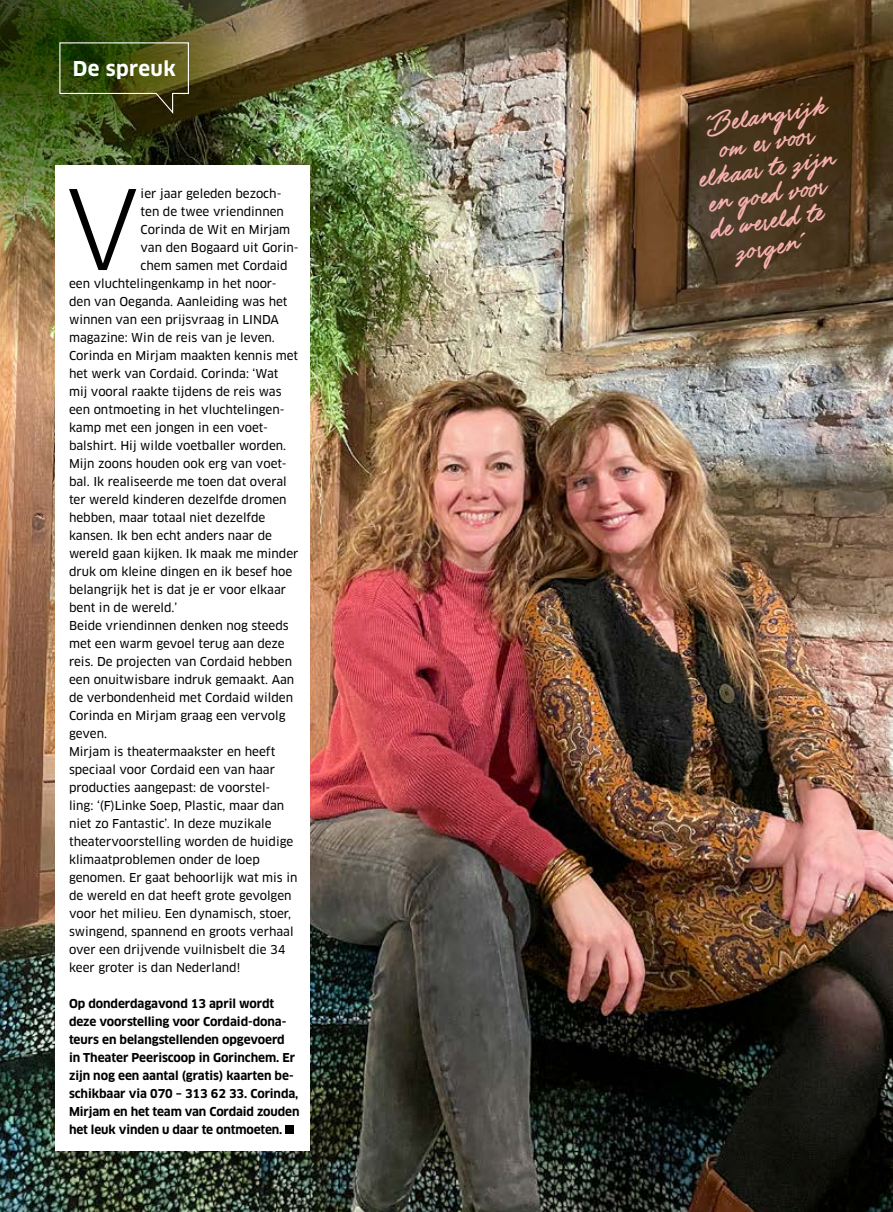
<style>
.page{position:relative;width:893px;height:1212px;background:#fff}
.page>*{position:absolute;margin:0;border:0;box-sizing:border-box;transform-origin:0 0}
.t1{font:108px "Clan OT";color:#000}
.t2{font:31.95px "Guld Script PERSONALUSEONLY";color:#f6b0af}
.t3{font:700 20.1px "Clan OT";letter-spacing:.02em;color:#fff}
.t4{font:12px "Clan OT News";color:#000}
.t5{font:700 12px/18px "Clan OT";letter-spacing:-.005em;color:#000}
</style>
<div class="page">
<img style="left:0;top:0;width:893px;height:1212px">
<img style="left:0;top:0;width:782px;height:517px">
<div style="left:55px;top:165px;width:254px;height:985px;background:#fff"></div>
<div style="left:285px;top:1125px;width:9px;height:9px;background:#000"></div>
<svg style="left:59px;top:42px;width:131px;height:73px"></svg>
<h3 class="t3" style="left:73px;top:57px;width:104px">De spreuk</h3>
<h1 class="t1" style="left:66px;top:166px;width:75px">V</h1>
<p class="t4" style="left:141px;top:186px;width:142px">ier jaar geleden bezoch-</p>
<p class="t4" style="left:141px;top:204px;width:145px">ten de twee vriendinnen</p>
<p class="t4" style="left:141px;top:222px;width:151px">Corinda de Wit en Mirjam</p>
<p class="t4" style="left:141px;top:240px;width:160px">van den Bogaard uit Gorin-</p>
<p class="t4" style="left:141px;top:258px;width:149px">chem samen met Cordaid</p>
<p class="t4" style="left:69px;top:276px;width:209px">een vluchtelingenkamp in het noor-</p>
<p class="t4" style="left:69px;top:294px;width:220px">den van Oeganda. Aanleiding was het</p>
<p class="t4" style="left:69px;top:312px;width:212px">winnen van een prijsvraag in LINDA</p>
<p class="t4" style="left:69px;top:330px;width:207px">magazine: Win de reis van je leven.</p>
<p class="t4" style="left:69px;top:348px;width:231px">Corinda en Mirjam maakten kennis met</p>
<p class="t4" style="left:69px;top:366px;width:211px">het werk van Cordaid. Corinda: ‘Wat</p>
<p class="t4" style="left:69px;top:384px;width:214px">mij vooral raakte tijdens de reis was</p>
<p class="t4" style="left:69px;top:402px;width:217px">een ontmoeting in het vluchtelingen-</p>
<p class="t4" style="left:69px;top:420px;width:201px">kamp met een jongen in een voet-</p>
<p class="t4" style="left:69px;top:438px;width:219px">balshirt. Hij wilde voetballer worden.</p>
<p class="t4" style="left:69px;top:456px;width:219px">Mijn zoons houden ook erg van voet-</p>
<p class="t4" style="left:69px;top:474px;width:219px">bal. Ik realiseerde me toen dat overal</p>
<p class="t4" style="left:69px;top:492px;width:219px">ter wereld kinderen dezelfde dromen</p>
<p class="t4" style="left:69px;top:510px;width:198px">hebben, maar totaal niet dezelfde</p>
<p class="t4" style="left:69px;top:528px;width:205px">kansen. Ik ben echt anders naar de</p>
<p class="t4" style="left:69px;top:546px;width:231px">wereld gaan kijken. Ik maak me minder</p>
<p class="t4" style="left:69px;top:564px;width:225px">druk om kleine dingen en ik besef hoe</p>
<p class="t4" style="left:69px;top:582px;width:219px">belangrijk het is dat je er voor elkaar</p>
<p class="t4" style="left:69px;top:600px;width:110px">bent in de wereld.’</p>
<p class="t4" style="left:69px;top:618px;width:221px">Beide vriendinnen denken nog steeds</p>
<p class="t4" style="left:69px;top:636px;width:217px">met een warm gevoel terug aan deze</p>
<p class="t4" style="left:69px;top:654px;width:225px">reis. De projecten van Cordaid hebben</p>
<p class="t4" style="left:69px;top:672px;width:227px">een onuitwisbare indruk gemaakt. Aan</p>
<p class="t4" style="left:69px;top:690px;width:226px">de verbondenheid met Cordaid wilden</p>
<p class="t4" style="left:69px;top:708px;width:218px">Corinda en Mirjam graag een vervolg</p>
<p class="t4" style="left:69px;top:726px;width:40px">geven.</p>
<p class="t4" style="left:69px;top:744px;width:208px">Mirjam is theatermaakster en heeft</p>
<p class="t4" style="left:69px;top:762px;width:207px">speciaal voor Cordaid een van haar</p>
<p class="t4" style="left:69px;top:780px;width:203px">producties aangepast: de voorstel-</p>
<p class="t4" style="left:69px;top:798px;width:217px">ling: ‘(F)Linke Soep, Plastic, maar dan</p>
<p class="t4" style="left:69px;top:816px;width:204px">niet zo Fantastic’. In deze muzikale</p>
<p class="t4" style="left:69px;top:834px;width:226px">theatervoorstelling worden de huidige</p>
<p class="t4" style="left:69px;top:852px;width:192px">klimaatproblemen onder de loep</p>
<p class="t4" style="left:69px;top:870px;width:230px">genomen. Er gaat behoorlijk wat mis in</p>
<p class="t4" style="left:69px;top:888px;width:224px">de wereld en dat heeft grote gevolgen</p>
<p class="t4" style="left:69px;top:906px;width:224px">voor het milieu. Een dynamisch, stoer,</p>
<p class="t4" style="left:69px;top:924px;width:226px">swingend, spannend en groots verhaal</p>
<p class="t4" style="left:69px;top:942px;width:218px">over een drijvende vuilnisbelt die 34</p>
<p class="t4" style="left:69px;top:960px;width:173px">keer groter is dan Nederland!</p>
<p class="t5" style="left:69px;top:995px;width:232px">Op donderdagavond 13 april wordt deze voorstelling voor Cordaid-dona&shy;teurs en belangstellenden opgevoerd<br>in Theater Peeriscoop in Gorinchem. Er zijn nog een aantal (gratis) kaarten be&shy;schikbaar via 070 – 313 62 33. Corinda, Mirjam en het team van Cordaid zouden het leuk vinden u daar te ontmoeten.</p>
<h2 class="t2" style="left:702px;top:107px;width:124px;rotate:-9deg">'Belangrijk</h2>
<h2 class="t2" style="left:716px;top:132px;width:96px;rotate:-9deg">om er voo r</h2>
<h2 class="t2" style="left:696px;top:161px;width:139px;rotate:-9deg">elkaar te zijn</h2>
<h2 class="t2" style="left:705px;top:186px;width:120px;rotate:-9deg">en goed voo r</h2>
<h2 class="t2" style="left:708px;top:212px;width:115px;rotate:-9deg">de wereld te</h2>
<h2 class="t2" style="left:733px;top:234px;width:66px;rotate:-9deg">zorgen'</h2>
</div>
